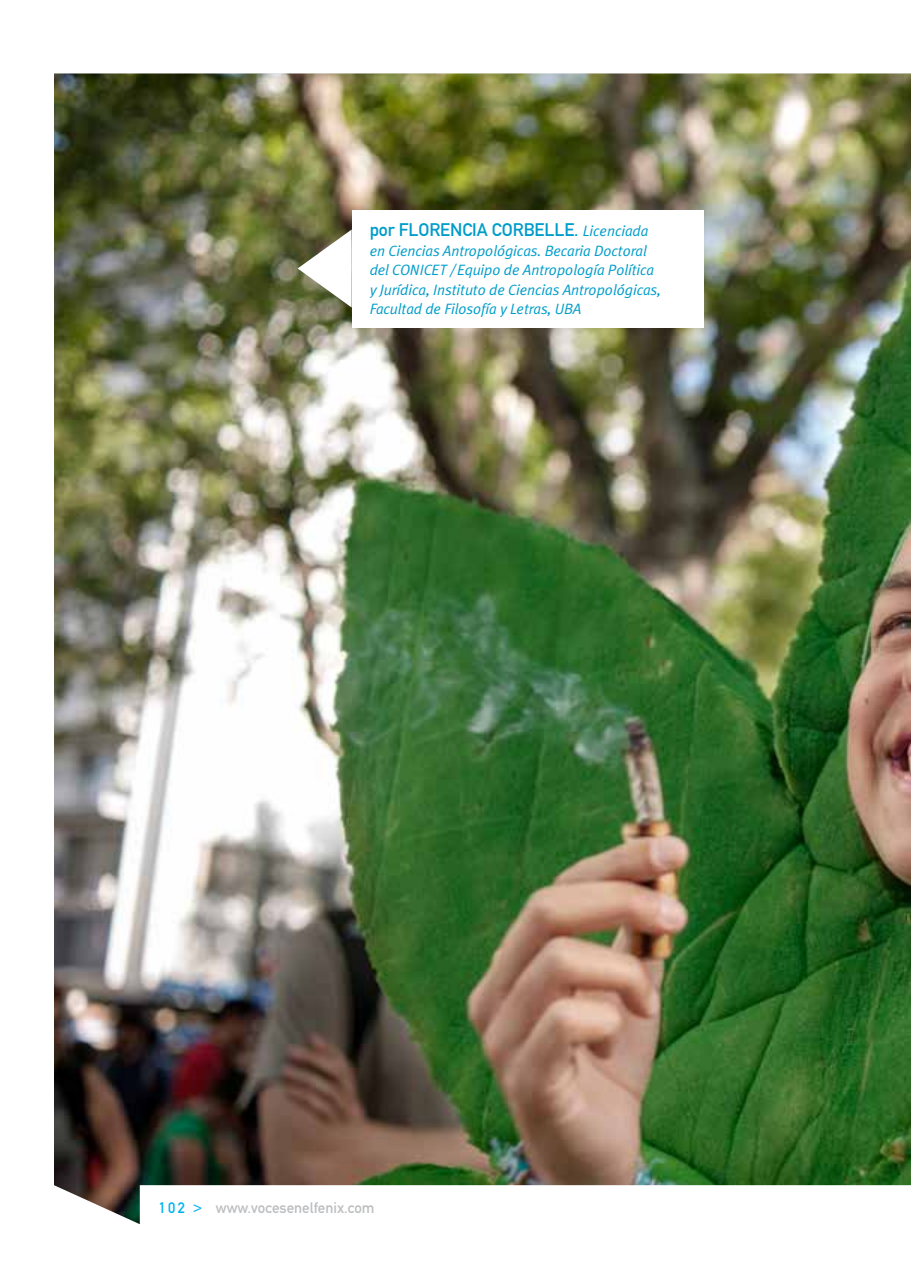
<style>
.page{position:relative;width:911px;height:1263px;background:#fff}
.page>*{position:absolute;margin:0;border:0;box-sizing:border-box;transform-origin:0 0}
.t1{font:18px "DIN Mittelschrift";letter-spacing:-.005em;color:#009dca}
.t2{font:italic 15px/19.5px "Meta Plus Normal";letter-spacing:-.005em;color:#009dca}
.t3{font:15px "DIN Mittelschrift";color:#bcbec0}
.s1{font-family:"Meta Plus Normal";font-style:italic;font-size:15px}
.s2{color:#00b3f0}
</style>
<div class="page">
<img style="left:54px;top:74px;width:857px;height:1150px">
<div style="left:352px;top:210px;width:351px;height:117px;background:#fff"></div>
<svg style="left:298px;top:229px;width:54px;height:78px"></svg>
<p class="t1" style="left:370px;top:219px;width:280px">por Florencia Corbelle. <span class="s1">Licenciada</span></p>
<p class="t2" style="left:370px;top:241px;width:293px">en Ciencias Antropológicas. Becaria Doctoral del CONICET / Equipo de Antropología Política y Jurídica, Instituto de Ciencias Antropológicas, Facultad de Filosofía y Letras, UBA</p>
<p class="t3" style="left:159px;top:1199px;width:217px"><span class="s2">102 &gt;</span> www.vocesenelfenix.com</p>
</div>
